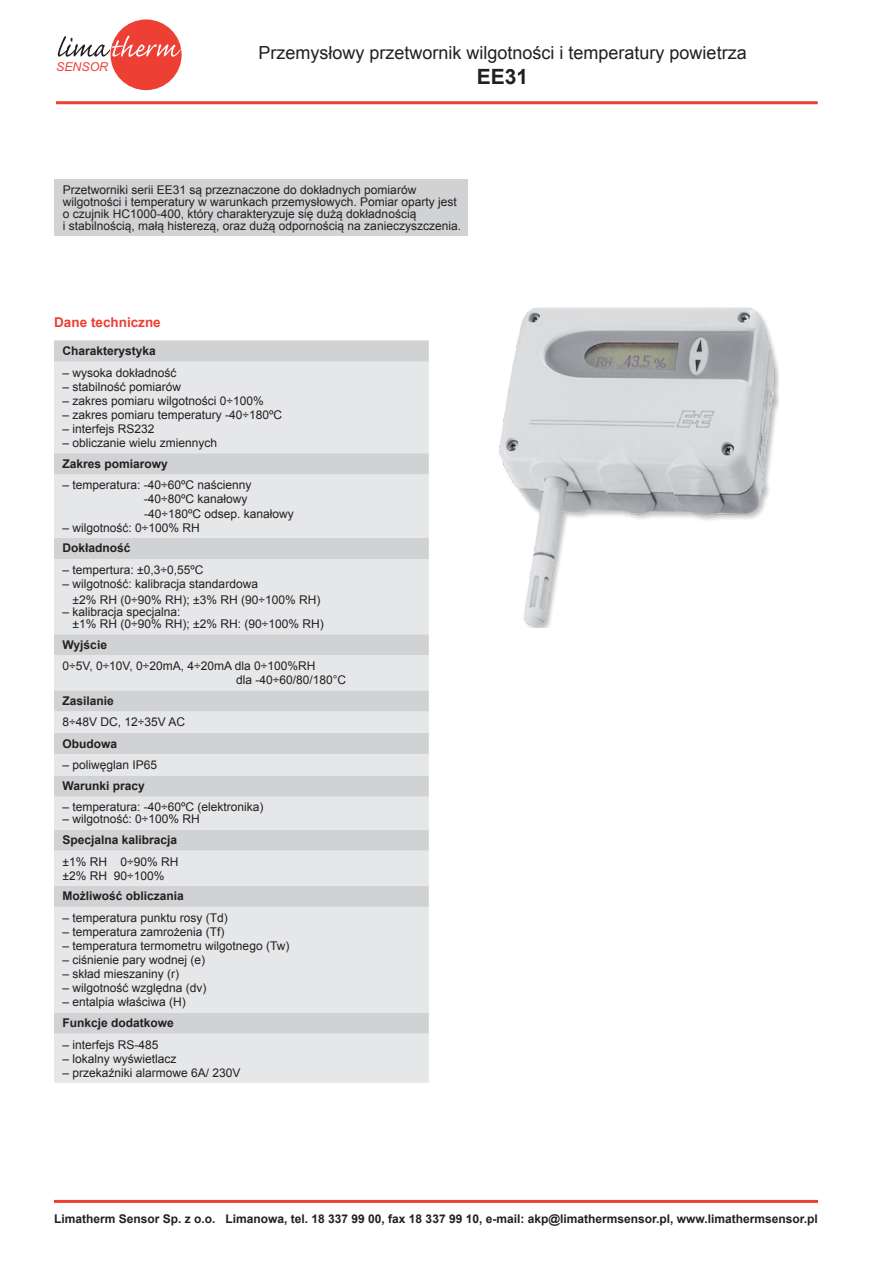
<style>
.page{position:relative;width:872px;height:1268px;background:#fff}
.page>*{position:absolute;margin:0;border:0;box-sizing:border-box;transform-origin:0 0}
.t1{font:700 21px "Arial";color:#231f20}
.t2{font:18px "Arial";color:#231f20}
.t3{font:700 13.5px "Arial";color:#ee3e34}
.t4{font:italic 12.3px "Arial";color:#ee3f34}
.t5{font:12px/12px "Arial";color:#231f20}
.t6{font:700 12px "Arial";color:#231f20}
</style>
<div class="page">
<hr style="left:54px;top:1199px;width:764px;height:3px;background:#ee3f34">
<div style="left:110px;top:19px;width:72px;height:71px;background:#ee3f34;border-radius:50%"></div>
<svg style="left:58px;top:36px;width:123px;height:21px"></svg>
<hr style="left:56px;top:101px;width:761px;height:3px;background:#ee3f34">
<img style="left:499px;top:307px;width:280px;height:320px">
<div style="left:54px;top:179px;width:414px;height:57px;background:#d1d2d4"></div>
<svg style="left:54px;top:340px;width:375px;height:22px;background:#d2d3d5"></svg>
<svg style="left:54px;top:362px;width:375px;height:720px;background:#e0e1e3"></svg>
<p class="t4" style="left:56px;top:58px;width:54px">SENSOR</p>
<h2 class="t2" style="left:258px;top:41px;width:490px">Przemysłowy przetwornik wilgotności i temperatury powietrza</h2>
<h1 class="t1" style="left:477px;top:63px;width:53px">EE31</h1>
<p class="t5" style="left:63px;top:184px;width:400px">Przetworniki serii EE31 są przeznaczone do dokładnych pomiarów wilgotności i temperatury w warunkach przemysłowych. Pomiar oparty jest o czujnik HC1000-400, który charakteryzuje się dużą dokładnością<br>i stabilnością, małą histerezą, oraz dużą odpornością na zanieczyszczenia.</p>
<p class="t3" style="left:54px;top:313px;width:108px">Dane techniczne</p>
<p class="t6" style="left:63px;top:343px;width:95px">Charakterystyka</p>
<p class="t5" style="left:63px;top:366px;width:116px">– wysoka dokładność</p>
<p class="t5" style="left:63px;top:380px;width:120px">– stabilność pomiarów</p>
<p class="t5" style="left:63px;top:394px;width:203px">– zakres pomiaru wilgotności 0÷100%</p>
<p class="t5" style="left:63px;top:409px;width:221px">– zakres pomiaru temperatury -40÷180ºC</p>
<p class="t5" style="left:63px;top:423px;width:94px">– interfejs RS232</p>
<p class="t5" style="left:63px;top:437px;width:156px">– obliczanie wielu zmiennych</p>
<p class="t6" style="left:63px;top:455px;width:107px">Zakres pomiarowy</p>
<p class="t5" style="left:144px;top:478px;width:151px;line-height:14.1px;text-indent:-81px">– temperatura: -40÷60ºC naścienny -40÷80ºC kanałowy -40÷180ºC odsep. kanałowy</p>
<p class="t5" style="left:63px;top:521px;width:139px">– wilgotność: 0÷100% RH</p>
<p class="t6" style="left:63px;top:540px;width:70px">Dokładność</p>
<p class="t5" style="left:63px;top:563px;width:142px">– tempertura: ±0,3÷0,55ºC</p>
<p class="t5" style="left:73px;top:576px;width:249px;line-height:15.6px;text-indent:-10px">– wilgotność: kalibracja standardowa<br>±2% RH (0÷90% RH); ±3% RH (90÷100% RH)</p>
<p class="t5" style="left:73px;top:606px;width:253px;text-indent:-10px">– kalibracja specjalna:<br>±1% RH (0÷90% RH); ±2% RH: (90÷100% RH)</p>
<p class="t6" style="left:63px;top:636px;width:46px">Wyjście</p>
<p class="t5" style="left:236px;top:659px;width:112px;line-height:14.1px;text-indent:-173px">0÷5V, 0÷10V, 0÷20mA, 4÷20mA dla 0÷100%RH<br>dla -40÷60/80/180°C</p>
<p class="t6" style="left:63px;top:692px;width:53px">Zasilanie</p>
<p class="t5" style="left:63px;top:716px;width:124px">8÷48V DC, 12÷35V AC</p>
<p class="t6" style="left:63px;top:735px;width:56px">Obudowa</p>
<p class="t5" style="left:63px;top:758px;width:96px">– poliwęglan IP65</p>
<p class="t6" style="left:63px;top:777px;width:84px">Warunki pracy</p>
<p class="t5" style="left:63px;top:801px;width:203px">– temperatura: -40÷60ºC (elektronika)</p>
<p class="t5" style="left:63px;top:813px;width:139px">– wilgotność: 0÷100% RH</p>
<p class="t6" style="left:63px;top:831px;width:116px">Specjalna kalibracja</p>
<p class="t5" style="left:63px;top:854px;width:117px;line-height:14.1px">±1% RH 0÷90% RH ±2% RH 90÷100%</p>
<p class="t6" style="left:63px;top:888px;width:123px">Możliwość obliczania</p>
<p class="t5" style="left:63px;top:911px;width:167px">– temperatura punktu rosy (Td)</p>
<p class="t5" style="left:63px;top:925px;width:164px">– temperatura zamrożenia (Tf)</p>
<p class="t5" style="left:63px;top:939px;width:228px">– temperatura termometru wilgotnego (Tw)</p>
<p class="t5" style="left:63px;top:953px;width:144px">– ciśnienie pary wodnej (e)</p>
<p class="t5" style="left:63px;top:967px;width:118px">– skład mieszaniny (r)</p>
<p class="t5" style="left:63px;top:982px;width:146px">– wilgotność względna (dv)</p>
<p class="t5" style="left:63px;top:996px;width:125px">– entalpia właściwa (H)</p>
<p class="t6" style="left:63px;top:1014px;width:113px">Funkcje dodatkowe</p>
<p class="t5" style="left:63px;top:1038px;width:98px">– interfejs RS-485</p>
<p class="t5" style="left:63px;top:1052px;width:116px">– lokalny wyświetlacz</p>
<p class="t5" style="left:63px;top:1066px;width:180px">– przekaźniki alarmowe 6A/ 230V</p>
<p class="t6" style="left:54px;top:1209px;width:765px">Limatherm Sensor Sp. z o.o. Limanowa, tel. 18 337 99 00, fax 18 337 99 10, e-mail: akp@limathermsensor.pl, www.limathermsensor.pl</p>
</div>
